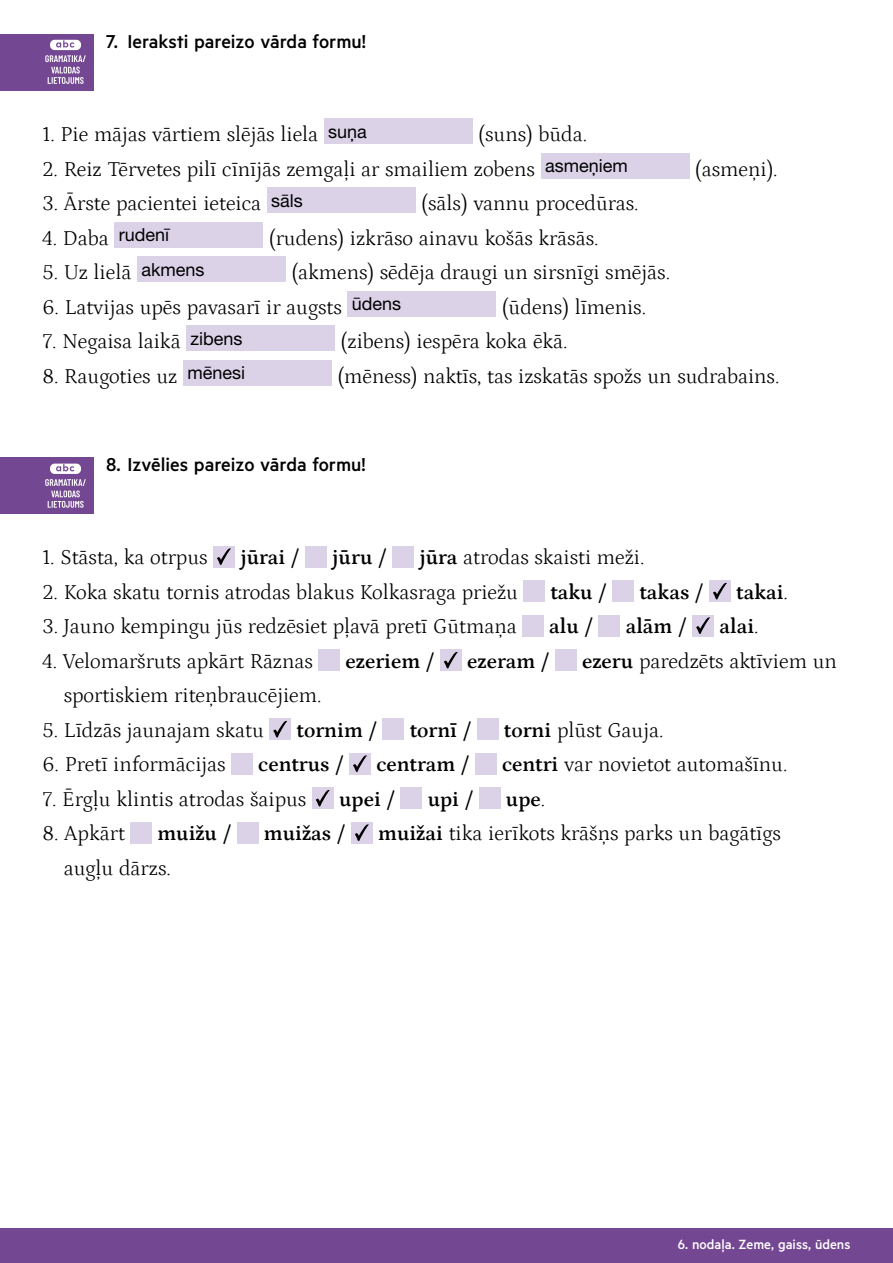
<style>
.page{position:relative;width:893px;height:1263px;background:#fff}
.page>*{position:absolute;margin:0;border:0;box-sizing:border-box;transform-origin:0 0}
.t1{font:300 21px "Petrona";color:#000}
.t2{font:600 21px "Petrona";color:#000}
.t3{font:500 21px "Metric";color:#000}
.t4{font:500 15px "Metric";color:#fff}
.s1{font-weight:600}
.s2{font-weight:300}
</style>
<div class="page">
<div style="left:0;top:1229px;width:893px;height:34px;background:#744792"></div>
<div style="left:324px;top:119px;width:149px;height:25px;background:#dbd2e8"></div>
<div style="left:541px;top:153px;width:149px;height:26px;background:#dbd2e8"></div>
<div style="left:267px;top:188px;width:149px;height:25px;background:#dbd2e8"></div>
<div style="left:115px;top:222px;width:148px;height:26px;background:#dbd2e8"></div>
<div style="left:137px;top:257px;width:149px;height:25px;background:#dbd2e8"></div>
<div style="left:348px;top:291px;width:148px;height:26px;background:#dbd2e8"></div>
<div style="left:186px;top:326px;width:149px;height:25px;background:#dbd2e8"></div>
<div style="left:183px;top:360px;width:149px;height:26px;background:#dbd2e8"></div>
<div style="left:213px;top:546px;width:22px;height:21px;background:#dbd2e8"></div>
<svg style="left:217px;top:548px;width:14px;height:17px"></svg>
<div style="left:305px;top:546px;width:22px;height:21px;background:#dbd2e8"></div>
<div style="left:392px;top:546px;width:22px;height:21px;background:#dbd2e8"></div>
<div style="left:523px;top:581px;width:22px;height:21px;background:#dbd2e8"></div>
<div style="left:613px;top:581px;width:21px;height:21px;background:#dbd2e8"></div>
<div style="left:709px;top:581px;width:22px;height:21px;background:#dbd2e8"></div>
<svg style="left:713px;top:583px;width:14px;height:17px"></svg>
<div style="left:522px;top:615px;width:21px;height:21px;background:#dbd2e8"></div>
<div style="left:599px;top:615px;width:21px;height:21px;background:#dbd2e8"></div>
<div style="left:692px;top:615px;width:22px;height:21px;background:#dbd2e8"></div>
<svg style="left:696px;top:617px;width:14px;height:17px"></svg>
<div style="left:319px;top:650px;width:21px;height:21px;background:#dbd2e8"></div>
<div style="left:440px;top:650px;width:21px;height:21px;background:#dbd2e8"></div>
<svg style="left:444px;top:652px;width:14px;height:17px"></svg>
<div style="left:555px;top:650px;width:21px;height:21px;background:#dbd2e8"></div>
<div style="left:270px;top:719px;width:21px;height:21px;background:#dbd2e8"></div>
<svg style="left:273px;top:721px;width:14px;height:17px"></svg>
<div style="left:383px;top:719px;width:21px;height:21px;background:#dbd2e8"></div>
<div style="left:477px;top:719px;width:21px;height:21px;background:#dbd2e8"></div>
<div style="left:231px;top:753px;width:21px;height:21px;background:#dbd2e8"></div>
<div style="left:349px;top:753px;width:22px;height:21px;background:#dbd2e8"></div>
<svg style="left:353px;top:755px;width:14px;height:17px"></svg>
<div style="left:475px;top:753px;width:21px;height:21px;background:#dbd2e8"></div>
<div style="left:312px;top:788px;width:21px;height:21px;background:#dbd2e8"></div>
<svg style="left:316px;top:790px;width:14px;height:17px"></svg>
<div style="left:401px;top:788px;width:21px;height:21px;background:#dbd2e8"></div>
<div style="left:479px;top:788px;width:21px;height:21px;background:#dbd2e8"></div>
<div style="left:130px;top:822px;width:22px;height:21px;background:#dbd2e8"></div>
<div style="left:237px;top:822px;width:21px;height:21px;background:#dbd2e8"></div>
<div style="left:351px;top:822px;width:21px;height:21px;background:#dbd2e8"></div>
<svg style="left:355px;top:824px;width:14px;height:17px"></svg>
<div style="left:0;top:34px;width:94px;height:56px;background:#744792"></div>
<svg style="left:45px;top:55px;width:41px;height:29px"></svg>
<div style="left:50px;top:40px;width:31px;height:10px;background:#fff;border-radius:5px"></div>
<svg style="left:56px;top:40px;width:18px;height:8px"></svg>
<div style="left:0;top:458px;width:94px;height:56px;background:#744792"></div>
<svg style="left:45px;top:479px;width:41px;height:29px"></svg>
<div style="left:50px;top:464px;width:31px;height:10px;background:#fff;border-radius:5px"></div>
<svg style="left:56px;top:464px;width:18px;height:7px"></svg>
<p class="t3" style="left:106px;top:29px;width:261px">7. Ieraksti pareizo vārda formu!</p>
<p class="t1" style="left:43px;top:118px;width:326px">1. Pie mājas vārtiem slējās liela <sup>suņa</sup></p>
<p class="t1" style="left:479px;top:118px;width:110px">(suns) būda.</p>
<p class="t1" style="left:43px;top:153px;width:587px">2. Reiz Tērvetes pilī cīnījās zemgaļi ar smailiem zobens <sup>asmeņiem</sup></p>
<p class="t1" style="left:695px;top:153px;width:84px">(asmeņi).</p>
<p class="t1" style="left:43px;top:187px;width:262px">3. Ārste pacientei ieteica <sup>sāls</sup></p>
<p class="t1" style="left:422px;top:187px;width:219px">(sāls) vannu procedūras.</p>
<p class="t1" style="left:43px;top:222px;width:128px">4. Daba <sup>rudenī</sup></p>
<p class="t1" style="left:269px;top:222px;width:331px">(rudens) izkrāso ainavu košās krāsās.</p>
<p class="t1" style="left:43px;top:256px;width:163px">5. Uz lielā <sup>akmens</sup></p>
<p class="t1" style="left:292px;top:256px;width:380px">(akmens) sēdēja draugi un sirsnīgi smējās.</p>
<p class="t1" style="left:43px;top:291px;width:360px">6. Latvijas upēs pavasarī ir augsts <sup>ūdens</sup></p>
<p class="t1" style="left:502px;top:291px;width:146px">(ūdens) līmenis.</p>
<p class="t1" style="left:43px;top:325px;width:202px">7. Negaisa laikā <sup>zibens</sup></p>
<p class="t1" style="left:341px;top:325px;width:228px">(zibens) iespēra koka ēkā.</p>
<p class="t1" style="left:43px;top:360px;width:204px">8. Raugoties uz <sup>mēnesi</sup></p>
<p class="t1" style="left:338px;top:360px;width:443px">(mēness) naktīs, tas izskatās spožs un sudrabains.</p>
<p class="t3" style="left:106px;top:452px;width:261px">8. Izvēlies pareizo vārda formu!</p>
<p class="t1" style="left:43px;top:542px;width:167px">1. Stāsta, ka otrpus</p>
<p class="t2" style="left:240px;top:542px;width:61px">jūrai /</p>
<p class="t2" style="left:332px;top:542px;width:56px">jūru /</p>
<p class="t1" style="left:419px;top:542px;width:227px"><span class="s1">jūra</span> atrodas skaisti meži.</p>
<p class="t1" style="left:43px;top:576px;width:477px">2. Koka skatu tornis atrodas blakus Kolkasraga priežu</p>
<p class="t2" style="left:550px;top:576px;width:58px">taku /</p>
<p class="t2" style="left:640px;top:576px;width:66px">takas /</p>
<p class="t2" style="left:736px;top:576px;width:53px">takai<span class="s2">.</span></p>
<p class="t1" style="left:43px;top:611px;width:476px">3. Jauno kempingu jūs redzēsiet pļavā pretī Gūtmaņa</p>
<p class="t2" style="left:549px;top:611px;width:45px">alu /</p>
<p class="t2" style="left:626px;top:611px;width:63px">alām /</p>
<p class="t2" style="left:719px;top:611px;width:41px">alai<span class="s2">.</span></p>
<p class="t1" style="left:43px;top:645px;width:272px">4. Velomaršruts apkārt Rāznas</p>
<p class="t2" style="left:345px;top:645px;width:91px">ezeriem /</p>
<p class="t2" style="left:467px;top:645px;width:84px">ezeram /</p>
<p class="t1" style="left:582px;top:645px;width:256px"><span class="s1">ezeru</span> paredzēts aktīviem un</p>
<p class="t1" style="left:64px;top:680px;width:259px">sportiskiem riteņbraucējiem.</p>
<p class="t1" style="left:43px;top:714px;width:223px">5. Līdzās jaunajam skatu</p>
<p class="t2" style="left:297px;top:714px;width:82px">tornim /</p>
<p class="t2" style="left:410px;top:714px;width:63px">tornī /</p>
<p class="t1" style="left:504px;top:714px;width:161px"><span class="s1">torni</span> plūst Gauja.</p>
<p class="t1" style="left:43px;top:749px;width:185px">6. Pretī informācijas</p>
<p class="t2" style="left:258px;top:749px;width:87px">centrus /</p>
<p class="t2" style="left:376px;top:749px;width:95px">centram /</p>
<p class="t1" style="left:502px;top:749px;width:287px"><span class="s1">centri</span> var novietot automašīnu.</p>
<p class="t1" style="left:43px;top:783px;width:265px">7. Ērgļu klintis atrodas šaipus</p>
<p class="t2" style="left:339px;top:783px;width:57px">upei /</p>
<p class="t2" style="left:428px;top:783px;width:47px">upi /</p>
<p class="t2" style="left:506px;top:783px;width:41px">upe<span class="s2">.</span></p>
<p class="t1" style="left:43px;top:818px;width:84px">8. Apkārt</p>
<p class="t2" style="left:157px;top:818px;width:75px">muižu /</p>
<p class="t2" style="left:264px;top:818px;width:83px">muižas /</p>
<p class="t1" style="left:378px;top:818px;width:404px"><span class="s1">muižai</span> tika ierīkots krāšņs parks un bagātīgs</p>
<p class="t1" style="left:64px;top:852px;width:109px">augļu dārzs.</p>
<p class="t4" style="left:678px;top:1236px;width:174px">6. nodaļa. Zeme, gaiss, ūdens</p>
</div>
